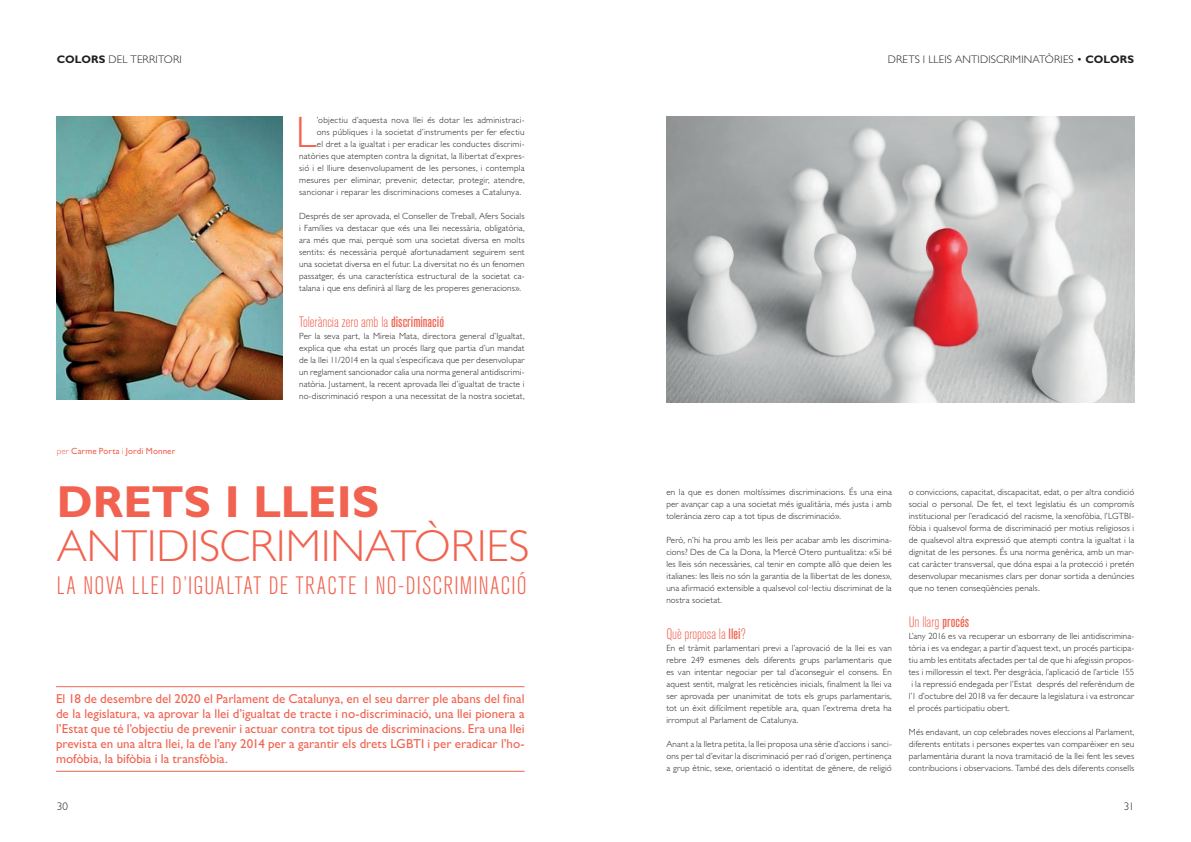
<style>
.page{position:relative;width:1191px;height:842px;background:#fff}
.page>*{position:absolute;margin:0;border:0;box-sizing:border-box;transform-origin:0 0}
.t1{font:300 45px "Gill Sans";color:#f16350}
.t2{font:700 45px "Gill Sans";color:#f16350}
.t3{font:300 44.2px "Gill Sans";color:#f16350}
.t4{font:300 condensed 25px "Akzidenz Grotesk BQ";letter-spacing:.05em;color:#f16350}
.t5{font:300 condensed 15px "Akzidenz Grotesk BQ";letter-spacing:-.005em;color:#f16350}
.t6{font:13px/15px "Gill Sans";color:#f16350;text-align:justify}
.t7{font:300 11px "Gill Sans";letter-spacing:.015em;color:#231f20}
.t8{font:300 9px/12px "Gill Sans";letter-spacing:.02em;color:#231f20;text-align:justify}
.t9{font:9px "Gill Sans";letter-spacing:.015em;color:#f16350}
.s1{font-weight:700}
.s2{font-weight:300}
.s3{font-weight:500}
</style>
<div class="page">
<hr style="left:56px;top:686px;width:468px;height:1px;background:#f16350">
<hr style="left:56px;top:771px;width:468px;height:1px;background:#f16350">
<img style="left:666px;top:116px;width:468px;height:287px">
<img style="left:57px;top:116px;width:225px;height:283px">
<p class="t7" style="left:57px;top:53px;width:127px"><span class="s1">COLORS</span> DEL TERRITORI</p>
<p class="t9" style="left:57px;top:446px;width:120px"><span class="s2">per</span> Carme Porta <span class="s2">i</span> Jordi Monner</p>
<h2 class="t3" style="left:296px;top:107px;width:22px">L</h2>
<p class="t8" style="left:317px;top:114px;width:209px">’objectiu d’aquesta nova llei és dotar les administraci-</p>
<p class="t8" style="left:317px;top:126px;width:209px">ons públiques i la societat d’instruments per fer efectiu</p>
<p class="t8" style="left:317px;top:138px;width:209px">el dret a la igualtat i per eradicar les conductes discrimi-</p>
<p class="t8" style="left:299px;top:150px;width:227px">natòries que atempten contra la dignitat, la llibertat d’expres-</p>
<p class="t8" style="left:299px;top:162px;width:227px">sió i el lliure desenvolupament de les persones, i contempla</p>
<p class="t8" style="left:299px;top:174px;width:227px">mesures per eliminar, prevenir, detectar, protegir, atendre,</p>
<p class="t8" style="left:299px;top:186px;width:224px">sancionar i reparar les discriminacions comeses a Catalunya.</p>
<p class="t8" style="left:299px;top:210px;width:227px">Després de ser aprovada, el Conseller de Treball, Afers Socials i Famílies va destacar que «és una llei necessària, obligatòria, ara més que mai, perquè som una societat diversa en molts sentits: és necessària perquè afortunadament seguirem sent una societat diversa en el futur. La diversitat no és un fenomen passatger, és una característica estructural de la societat ca&shy;talana i que ens definirà al llarg de les properes generacions».</p>
<h3 class="t5" style="left:299px;top:314px;width:146px">Tolerància zero amb la <span class="s3">discriminació</span></h3>
<p class="t8" style="left:299px;top:330px;width:227px">Per la seva part, la Mireia Mata, directora general d’Igualtat, explica que «ha estat un procés llarg que partia d’un mandat de la llei 11/2014 en la qual s’especificava que per desenvolupar un reglament sancionador calia una norma general antidiscrimi&shy;natòria. Justament, la recent aprovada llei d’igualtat de tracte i no-discriminació respon a una necessitat de la nostra societat,</p>
<h1 class="t2" style="left:57px;top:475px;width:324px">DRETS I LLEIS</h1>
<h1 class="t1" style="left:57px;top:520px;width:474px">ANTIDISCRIMINATÒRIES</h1>
<h3 class="t4" style="left:57px;top:572px;width:471px">LA NOVA LLEI D’IGUALTAT DE TRACTE I NO-DISCRIMINACIÓ</h3>
<p class="t6" style="left:56px;top:691px;width:470px">El 18 de desembre del 2020 el Parlament de Catalunya, en el seu darrer ple abans del final de la legislatura, va aprovar la llei d’igualtat de tracte i no-discriminació, una llei pionera a l’Estat que té l’objectiu de prevenir i actuar contra tot tipus de discriminacions. Era una llei prevista en una altra llei, la de l’any 2014 per a garantir els drets LGBTI i per eradicar l’ho&shy;mofòbia, la bifòbia i la transfòbia.</p>
<p class="t7" style="left:887px;top:53px;width:248px">DRETS I LLEIS ANTIDISCRIMINATÒRIES • <span class="s1">COLORS</span></p>
<p class="t8" style="left:666px;top:486px;width:227px">en la que es donen moltíssimes discriminacions. És una eina per avançar cap a una societat més igualitària, més justa i amb tolerància zero cap a tot tipus de discriminació».</p>
<p class="t8" style="left:666px;top:534px;width:227px">Però, n’hi ha prou amb les lleis per acabar amb les discrimina&shy;cions? Des de Ca la Dona, la Mercè Otero puntualitza: «Si bé les lleis són necessàries, cal tenir en compte allò que deien les italianes: les lleis no són la garantia de la llibertat de les dones», una afirmació extensible a qualsevol col·lectiu discriminat de la nostra societat.</p>
<h3 class="t5" style="left:666px;top:626px;width:81px">Què proposa la <span class="s3">llei</span>?</h3>
<p class="t8" style="left:666px;top:642px;width:227px">En el tràmit parlamentari previ a l’aprovació de la llei es van rebre 249 esmenes dels diferents grups parlamentaris que es van intentar negociar per tal d’aconseguir el consens. En aquest sentit, malgrat les reticències inicials, finalment la llei va ser aprovada per unanimitat de tots els grups parlamentaris, tot un èxit difícilment repetible ara, quan l’extrema dreta ha irromput al Parlament de Catalunya.</p>
<p class="t8" style="left:666px;top:738px;width:227px">Anant a la lletra petita, la llei proposa una sèrie d’accions i sanci&shy;ons per tal d’evitar la discriminació per raó d’origen, pertinença a grup ètnic, sexe, orientació o identitat de gènere, de religió</p>
<p class="t8" style="left:909px;top:486px;width:227px">o conviccions, capacitat, discapacitat, edat, o per altra condició social o personal. De fet, el text legislatiu és un compromís institucional per l’eradicació del racisme, la xenofòbia, l’LGTBI&shy;fòbia i qualsevol forma de discriminació per motius religiosos i de qualsevol altra expressió que atempti contra la igualtat i la dignitat de les persones. És una norma genèrica, amb un mar&shy;cat caràcter transversal, que dóna espai a la protecció i pretén desenvolupar mecanismes clars per donar sortida a denúncies que no tenen conseqüències penals.</p>
<h3 class="t5" style="left:909px;top:614px;width:62px">Un llarg <span class="s3">procés</span></h3>
<p class="t8" style="left:909px;top:630px;width:227px">L’any 2016 es va recuperar un esborrany de llei antidiscrimina&shy;tòria i es va endegar, a partir d’aquest text, un procés participa&shy;tiu amb les entitats afectades per tal de que hi afegissin propos&shy;tes i milloressin el text. Per desgràcia, l’aplicació de l’article 155 ―i la repressió endegada per l’Estat― després del referèndum de l’1 d’octubre del 2018 va fer decaure la legislatura i va estroncar el procés participatiu obert.</p>
<p class="t8" style="left:909px;top:726px;width:227px">Més endavant, un cop celebrades noves eleccions al Parlament, diferents entitats i persones expertes van comparèixer en seu parlamentària durant la nova tramitació de la llei fent les seves contribucions i observacions. També des dels diferents consells</p>
<p class="t7" style="left:57px;top:800px;width:13px">30</p>
<p class="t7" style="left:1124px;top:800px;width:12px">31</p>
</div>
